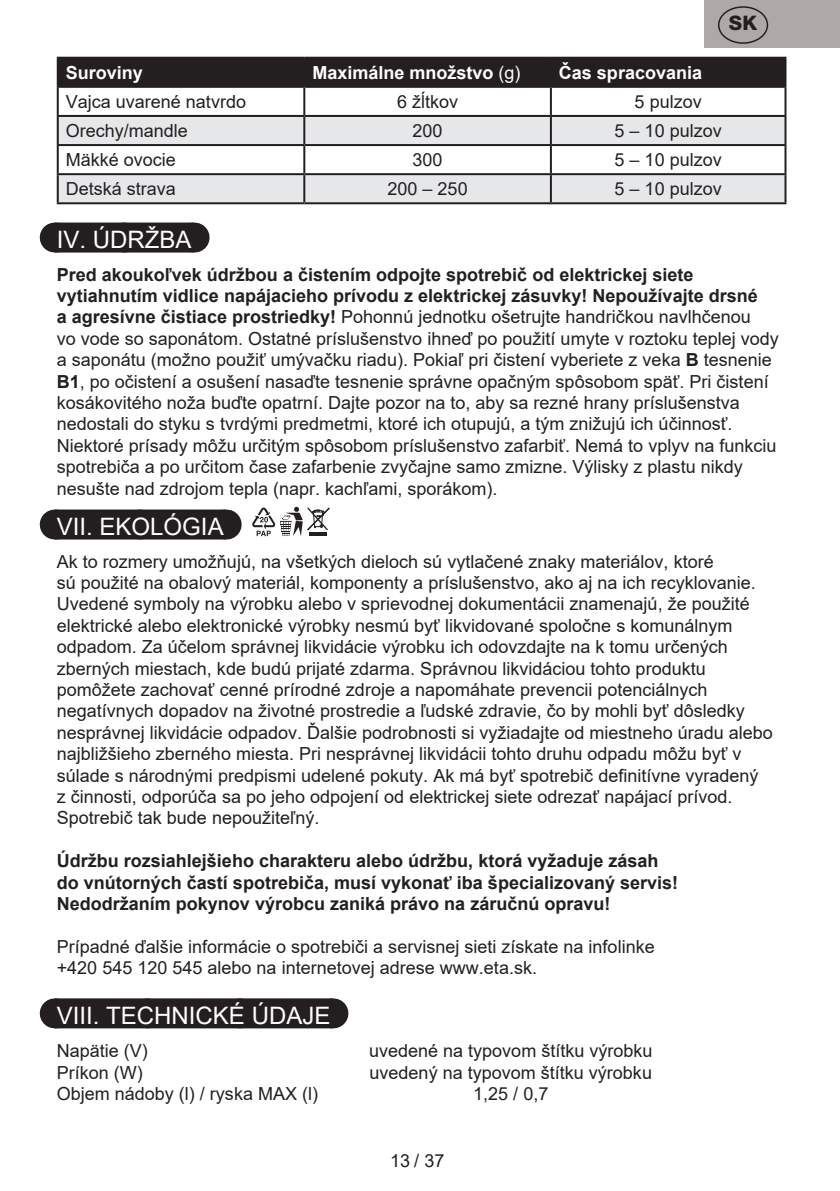
<style>
.page{position:relative;width:840px;height:1191px;background:#fff}
.page>*{position:absolute;margin:0;border:0;box-sizing:border-box;transform-origin:0 0}
.Grafický_nadpis_ETA{font:24px "Arial";color:#fff}
.t1{font:800 20px "Helvetica Neue OT";color:#231f20}
.Normální{font:18px/21.4px "Arial";color:#231f20}
.Normální-2{font:700 18px/21.4px "Arial";color:#231f20}
.Normální-3{font:700 18px "Arial";color:#fff}
.s1{font-weight:400}
.s2{font-weight:700}
</style>
<div class="page">
<div style="left:704px;top:0;width:135px;height:48px;background:#aea8a6"></div>
<div style="left:717px;top:6px;width:50px;height:38px;border:1px solid #231f20;border-radius:50%"></div>
<div style="left:55px;top:222px;width:138px;height:30px;background:#231f20"></div>
<svg style="left:124px;top:222px;width:35px;height:1px"></svg>
<hr style="left:193px;top:222px;width:1px;height:30px;background:#231f20">
<div style="left:55px;top:509px;width:170px;height:30px;background:#231f20"></div>
<svg style="left:140px;top:509px;width:43px;height:1px"></svg>
<hr style="left:225px;top:509px;width:1px;height:30px;background:#231f20">
<div style="left:55px;top:998px;width:277px;height:30px;background:#231f20"></div>
<svg style="left:147px;top:998px;width:139px;height:1px"></svg>
<hr style="left:332px;top:998px;width:1px;height:30px;background:#231f20">
<div style="left:59px;top:59px;width:725px;height:27px;background:#231f20"></div>
<svg style="left:59px;top:117px;width:725px;height:85px;fill:#e6e7e9"></svg>
<hr style="left:57px;top:57px;width:247px;height:2px;background:#231f20">
<hr style="left:57px;top:59px;width:2px;height:27px;background:#231f20">
<hr style="left:304px;top:57px;width:246px;height:2px;background:#231f20">
<hr style="left:303px;top:59px;width:2px;height:27px;background:#231f20">
<hr style="left:550px;top:57px;width:236px;height:2px;background:#231f20">
<hr style="left:549px;top:59px;width:2px;height:27px;background:#231f20">
<hr style="left:784px;top:59px;width:2px;height:27px;background:#231f20">
<hr style="left:57px;top:86px;width:247px;height:2px;background:#231f20">
<hr style="left:57px;top:88px;width:2px;height:27px;background:#231f20">
<hr style="left:304px;top:86px;width:246px;height:2px;background:#231f20">
<hr style="left:303px;top:88px;width:2px;height:27px;background:#231f20">
<hr style="left:550px;top:86px;width:236px;height:2px;background:#231f20">
<hr style="left:549px;top:88px;width:2px;height:27px;background:#231f20">
<hr style="left:784px;top:88px;width:2px;height:27px;background:#231f20">
<hr style="left:57px;top:115px;width:247px;height:2px;background:#231f20">
<hr style="left:57px;top:117px;width:2px;height:27px;background:#231f20">
<hr style="left:304px;top:115px;width:246px;height:2px;background:#231f20">
<hr style="left:303px;top:117px;width:2px;height:27px;background:#231f20">
<hr style="left:550px;top:115px;width:236px;height:2px;background:#231f20">
<hr style="left:549px;top:117px;width:2px;height:27px;background:#231f20">
<hr style="left:784px;top:117px;width:2px;height:27px;background:#231f20">
<hr style="left:57px;top:144px;width:247px;height:2px;background:#231f20">
<hr style="left:57px;top:146px;width:2px;height:27px;background:#231f20">
<hr style="left:304px;top:144px;width:246px;height:2px;background:#231f20">
<hr style="left:303px;top:146px;width:2px;height:27px;background:#231f20">
<hr style="left:550px;top:144px;width:236px;height:2px;background:#231f20">
<hr style="left:549px;top:146px;width:2px;height:27px;background:#231f20">
<hr style="left:784px;top:146px;width:2px;height:27px;background:#231f20">
<hr style="left:57px;top:173px;width:247px;height:2px;background:#231f20">
<hr style="left:57px;top:175px;width:2px;height:27px;background:#231f20">
<hr style="left:304px;top:173px;width:246px;height:2px;background:#231f20">
<hr style="left:303px;top:175px;width:2px;height:27px;background:#231f20">
<hr style="left:550px;top:173px;width:236px;height:2px;background:#231f20">
<hr style="left:549px;top:175px;width:2px;height:27px;background:#231f20">
<hr style="left:784px;top:175px;width:2px;height:27px;background:#231f20">
<hr style="left:57px;top:202px;width:247px;height:2px;background:#231f20">
<hr style="left:304px;top:202px;width:246px;height:2px;background:#231f20">
<hr style="left:550px;top:202px;width:236px;height:2px;background:#231f20">
<svg style="left:252px;top:506px;width:77px;height:30px"></svg>
<p class="t1" style="left:728px;top:11px;width:30px">SK</p>
<p class="Normální-3" style="left:66px;top:60px;width:79px">Suroviny</p>
<p class="Normální-3" style="left:312px;top:60px;width:210px">Maximálne množstvo <span class="s1">(g)</span></p>
<p class="Normální-3" style="left:558px;top:60px;width:145px">Čas spracovania</p>
<p class="Normální" style="left:66px;top:91px;width:182px">Vajca uvarené natvrdo</p>
<p class="Normální" style="left:397px;top:91px;width:63px">6 žĺtkov</p>
<p class="Normální" style="left:634px;top:91px;width:69px">5 pulzov</p>
<p class="Normální" style="left:66px;top:120px;width:124px">Orechy/mandle</p>
<p class="Normální" style="left:412px;top:120px;width:32px">200</p>
<p class="Normální" style="left:614px;top:120px;width:109px">5 – 10 pulzov</p>
<p class="Normální" style="left:66px;top:149px;width:112px">Mäkké ovocie</p>
<p class="Normální" style="left:412px;top:149px;width:32px">300</p>
<p class="Normální" style="left:614px;top:149px;width:109px">5 – 10 pulzov</p>
<p class="Normální" style="left:66px;top:178px;width:112px">Detská strava</p>
<p class="Normální" style="left:387px;top:178px;width:82px">200 – 250</p>
<p class="Normální" style="left:614px;top:178px;width:109px">5 – 10 pulzov</p>
<p class="Grafický_nadpis_ETA" style="left:57px;top:223px;width:136px">IV. ÚDRŽBA</p>
<p class="Normální" style="left:57px;top:263px;width:723px"><span class="s2">Pred akoukoľvek údržbou a čistením odpojte spotrebič od elektrickej siete vytiahnutím vidlice napájacieho prívodu z elektrickej zásuvky! Nepoužívajte drsné<br>a agresívne čistiace prostriedky!</span> Pohonnú jednotku ošetrujte handričkou navlhčenou<br>vo vode so saponátom. Ostatné príslušenstvo ihneď po použití umyte v roztoku teplej vody a saponátu (možno použiť umývačku riadu). Pokiaľ pri čistení vyberiete z veka <span class="s2">B</span> tesnenie <span class="s2">B1</span>, po očistení a osušení nasaďte tesnenie správne opačným spôsobom späť. Pri čistení kosákovitého noža buďte opatrní. Dajte pozor na to, aby sa rezné hrany príslušenstva nedostali do styku s tvrdými predmetmi, ktoré ich otupujú, a tým znižujú ich účinnosť.<br>Niektoré prísady môžu určitým spôsobom príslušenstvo zafarbiť. Nemá to vplyv na funkciu spotrebiča a po určitom čase zafarbenie zvyčajne samo zmizne. Výlisky z plastu nikdy nesušte nad zdrojom tepla (napr. kachľami, sporákom).</p>
<p class="Grafický_nadpis_ETA" style="left:57px;top:510px;width:168px">VII. EKOLÓGIA</p>
<p class="Normální" style="left:57px;top:550px;width:717px">Ak to rozmery umožňujú, na všetkých dieloch sú vytlačené znaky materiálov, ktoré<br>sú použité na obalový materiál, komponenty a príslušenstvo, ako aj na ich recyklovanie.<br>Uvedené symboly na výrobku alebo v sprievodnej dokumentácii znamenajú, že použité elektrické alebo elektronické výrobky nesmú byť likvidované spoločne s komunálnym odpadom. Za účelom správnej likvidácie výrobku ich odovzdajte na k tomu určených zberných miestach, kde budú prijaté zdarma. Správnou likvidáciou tohto produktu pomôžete zachovať cenné prírodné zdroje a napomáhate prevencii potenciálnych negatívnych dopadov na životné prostredie a ľudské zdravie, čo by mohli byť dôsledky nesprávnej likvidácie odpadov. Ďalšie podrobnosti si vyžiadajte od miestneho úradu alebo najbližšieho zberného miesta. Pri nesprávnej likvidácii tohto druhu odpadu môžu byť v súlade s národnými predpismi udelené pokuty. Ak má byť spotrebič definitívne vyradený<br>z činnosti, odporúča sa po jeho odpojení od elektrickej siete odrezať napájací prívod.<br>Spotrebič tak bude nepoužiteľný.</p>
<p class="Normální-2" style="left:57px;top:850px;width:622px">Údržbu rozsiahlejšieho charakteru alebo údržbu, ktorá vyžaduje zásah do vnútorných častí spotrebiča, musí vykonať iba špecializovaný servis!</p>
<p class="Normální-2" style="left:57px;top:893px;width:555px">Nedodržaním pokynov výrobcu zaniká právo na záručnú opravu!</p>
<p class="Normální" style="left:57px;top:935px;width:599px">Prípadné ďalšie informácie o spotrebiči a servisnej sieti získate na infolinke +420 545 120 545 alebo na internetovej adrese www.eta.sk.</p>
<p class="Grafický_nadpis_ETA" style="left:57px;top:998px;width:275px">VIII. TECHNICKÉ ÚDAJE</p>
<p class="Normální" style="left:57px;top:1039px;width:93px">Napätie (V)</p>
<p class="Normální" style="left:369px;top:1039px;width:285px">uvedené na typovom štítku výrobku</p>
<p class="Normální" style="left:57px;top:1061px;width:88px">Príkon (W)</p>
<p class="Normální" style="left:369px;top:1061px;width:284px">uvedený na typovom štítku výrobku</p>
<p class="Normální" style="left:57px;top:1083px;width:263px">Objem nádoby (l) / ryska MAX (l)</p>
<p class="Normální" style="left:473px;top:1083px;width:77px">1,25 / 0,7</p>
<p class="Normální" style="left:390px;top:1150px;width:56px">13 / 37</p>
</div>
